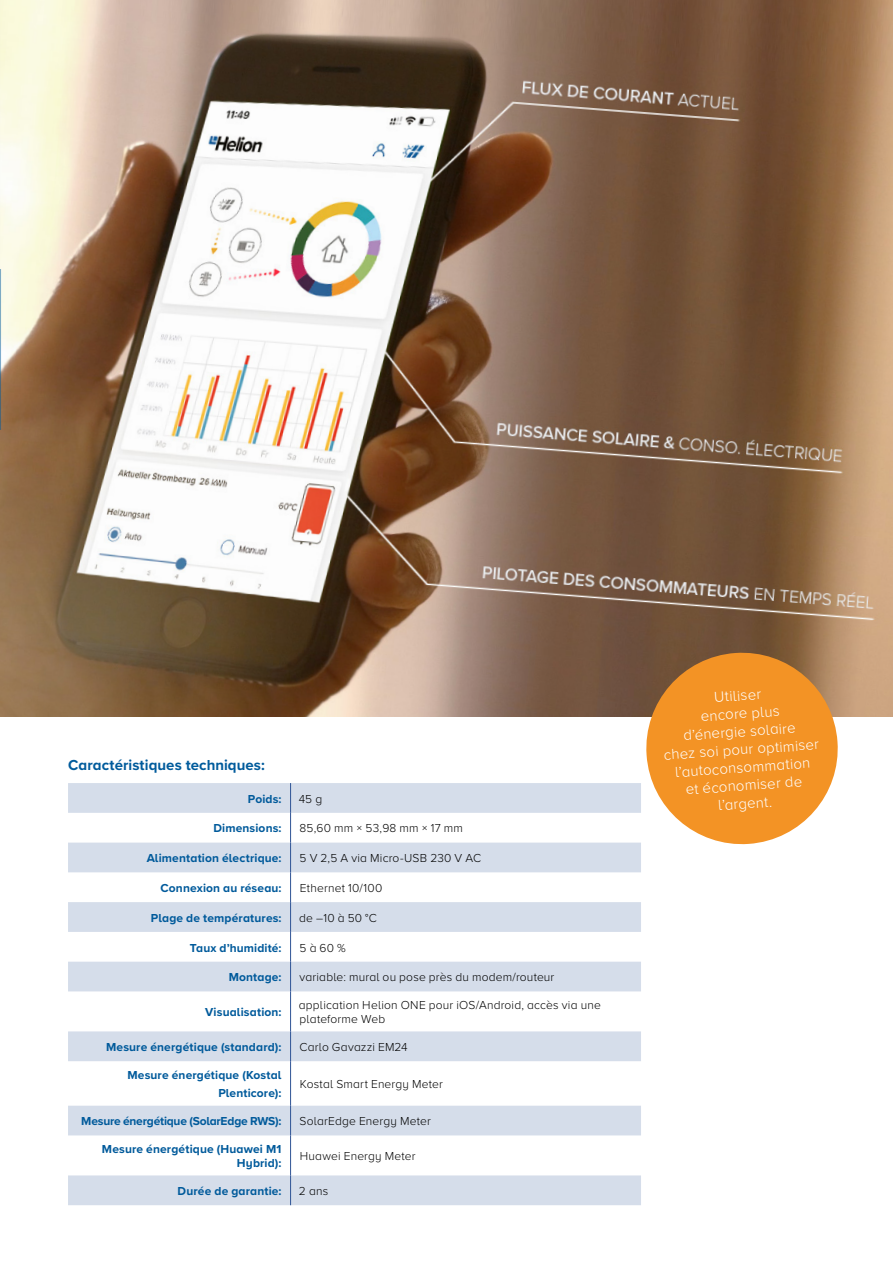
<style>
.page{position:relative;width:893px;height:1263px;background:#fff}
.page>*{position:absolute;margin:0;border:0;box-sizing:border-box;transform-origin:0 0}
.t1{font:300 15px/18px "Proxima Nova";color:#fff;text-align:center}
.t2{font:700 15px "Proxima Nova";letter-spacing:.005em;color:#005b9c}
.t3{font:300 12px/13.5px "Proxima Nova";letter-spacing:.015em;color:#000}
.t4{font:700 12px/18px "Proxima Nova";letter-spacing:.01em;color:#005a9b;text-align:right}
.t5{font:700 12px "Proxima Nova";letter-spacing:-.015em;color:#005a9b}
</style>
<div class="page">
<img style="left:0;top:0;width:893px;height:716px">
<svg style="left:0;top:269px;width:1px;height:321px"></svg>
<svg style="left:68px;top:783px;width:573px;height:422px"></svg>
<svg style="left:290px;top:813px;width:1px;height:29px"></svg>
<hr style="left:290px;top:872px;width:1px;height:30px;background:#2f5496">
<hr style="left:290px;top:932px;width:1px;height:30px;background:#2f5496">
<hr style="left:290px;top:991px;width:1px;height:40px;background:#2f5496">
<hr style="left:290px;top:1061px;width:1px;height:45px;background:#2f5496">
<hr style="left:290px;top:1135px;width:1px;height:40px;background:#2f5496">
<hr style="left:290px;top:1175px;width:1px;height:30px;background:#2f5496">
<hr style="left:290px;top:783px;width:1px;height:30px;background:#2f5496">
<hr style="left:290px;top:842px;width:1px;height:30px;background:#2f5496">
<hr style="left:290px;top:902px;width:1px;height:30px;background:#2f5496">
<svg style="left:290px;top:962px;width:1px;height:29px"></svg>
<hr style="left:290px;top:1031px;width:1px;height:30px;background:#2f5496">
<svg style="left:290px;top:1106px;width:1px;height:29px"></svg>
<svg style="left:643px;top:649px;width:198px;height:196px;background:#e59a45"></svg>
<p class="t2" style="left:68px;top:754px;width:198px">Caractéristiques techniques:</p>
<p class="t4" style="left:248px;top:789px;width:35px">Poids:</p>
<p class="t3" style="left:299px;top:791px;width:25px">45 g</p>
<p class="t4" style="left:213px;top:819px;width:70px">Dimensions:</p>
<p class="t3" style="left:300px;top:821px;width:165px">85,60 mm × 53,98 mm × 17 mm</p>
<p class="t4" style="left:147px;top:849px;width:136px">Alimentation électrique:</p>
<p class="t3" style="left:300px;top:851px;width:183px">5 V 2,5 A via Micro-USB 230 V AC</p>
<p class="t4" style="left:160px;top:879px;width:123px">Connexion au réseau:</p>
<p class="t3" style="left:300px;top:880px;width:84px">Ethernet 10/100</p>
<p class="t4" style="left:151px;top:908px;width:132px">Plage de températures:</p>
<p class="t3" style="left:299px;top:910px;width:79px">de –10 à 50 °C</p>
<p class="t4" style="left:190px;top:938px;width:93px">Taux d’humidité:</p>
<p class="t3" style="left:300px;top:940px;width:48px">5 à 60 %</p>
<p class="t4" style="left:229px;top:968px;width:54px">Montage:</p>
<p class="t3" style="left:300px;top:970px;width:256px">variable: mural ou pose près du modem/routeur</p>
<p class="t4" style="left:205px;top:1003px;width:78px">Visualisation:</p>
<p class="t3" style="left:299px;top:998px;width:304px">application Helion ONE pour iOS/Android, accès via une plateforme Web</p>
<p class="t4" style="left:106px;top:1038px;width:177px">Mesure énergétique (standard):</p>
<p class="t3" style="left:299px;top:1040px;width:110px">Carlo Gavazzi EM24</p>
<p class="t4" style="left:127px;top:1066px;width:156px">Mesure énergétique (Kostal<br>Plenticore):</p>
<p class="t3" style="left:300px;top:1077px;width:145px">Kostal Smart Energy Meter</p>
<p class="t5" style="left:81px;top:1112px;width:202px">Mesure énergétique (SolarEdge RWS):</p>
<p class="t3" style="left:299px;top:1114px;width:133px">SolarEdge Energy Meter</p>
<p class="t4" style="left:102px;top:1142px;width:181px;line-height:13.5px">Mesure énergétique (Huawei M1<br>Hybrid):</p>
<p class="t3" style="left:300px;top:1149px;width:117px">Huawei Energy Meter</p>
<p class="t4" style="left:178px;top:1182px;width:105px">Durée de garantie:</p>
<p class="t3" style="left:299px;top:1184px;width:31px">2 ans</p>
<p class="t1" style="left:659px;top:691px;width:157px;rotate:-4deg">Utiliser<br>encore plus<br>d’énergie solaire<br>chez soi pour optimiser l’autoconsommation<br>et économiser de l’argent.</p>
</div>
